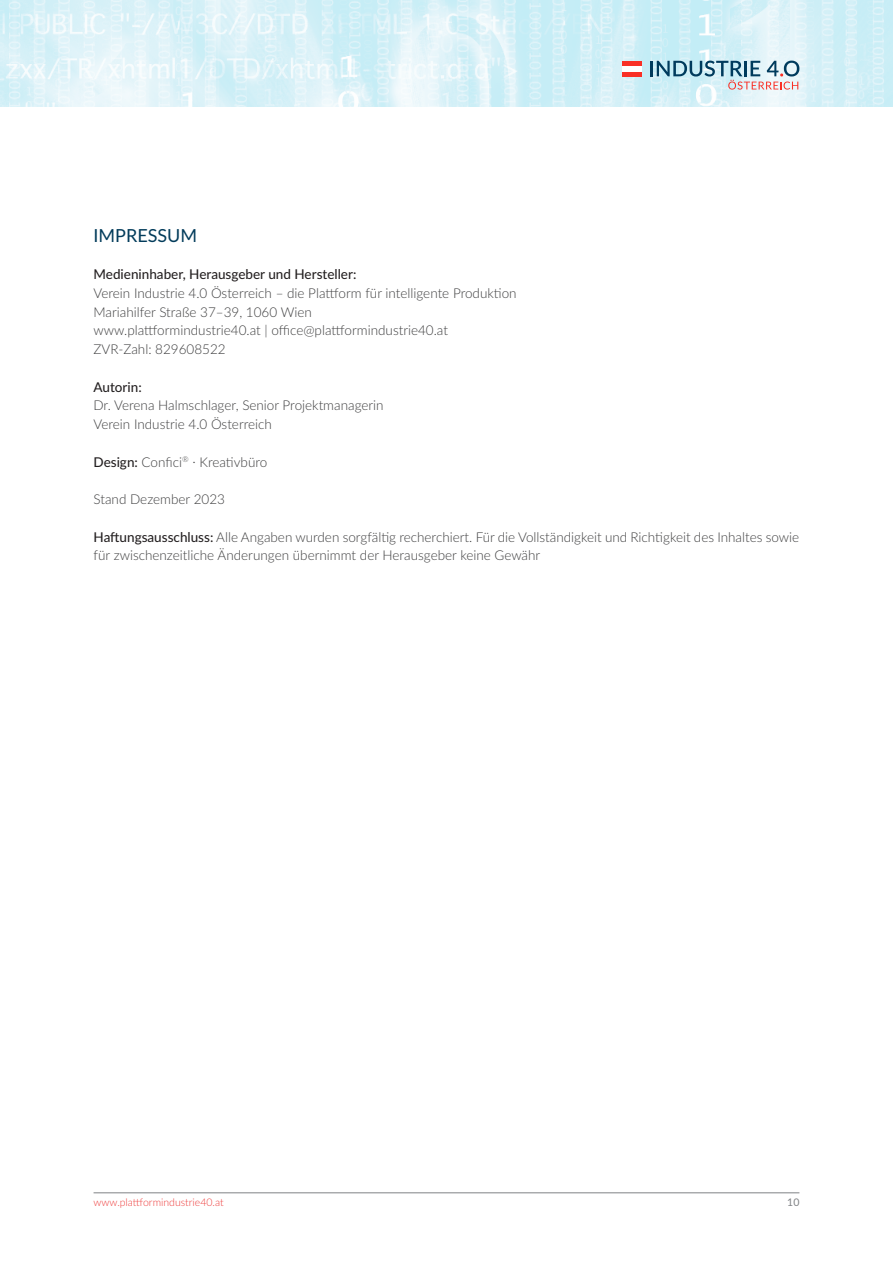
<style>
.page{position:relative;width:893px;height:1263px;background:#fff}
.page>*{position:absolute;margin:0;border:0;box-sizing:border-box;transform-origin:0 0}
.t1{font:18px "Lato";color:#033c5b}
.t2{font:300 13.5px/18.8px "Lato";color:#3e3e3f}
.t3{font:500 13.5px "Lato";color:#231f20}
.t4{font:300 10.5px "Lato";color:#ee3d3c}
.t5{font:10.5px "Lato";color:#808285}
.s1{font-weight:500;color:#231f20}
</style>
<div class="page">
<img style="left:0;top:0;width:893px;height:106px">
<hr style="left:94px;top:1192px;width:705px;height:1px;background:#808285">
<hr style="left:650px;top:61px;width:3px;height:15px;background:#003b5d">
<svg style="left:657px;top:61px;width:142px;height:29px"></svg>
<div style="left:623px;top:61px;width:19px;height:5px;background:#f93026"></div>
<div style="left:623px;top:71px;width:19px;height:5px;background:#f93026"></div>
<div style="left:623px;top:66px;width:19px;height:5px;background:#fff"></div>
<h1 class="t1" style="left:94px;top:222px;width:105px">IMPRESSUM</h1>
<p class="t3" style="left:94px;top:264px;width:264px">Medieninhaber, Herausgeber und Hersteller:</p>
<p class="t2" style="left:94px;top:283px;width:425px">Verein Industrie 4.0 Österreich – die Plattform für intelligente Produktion Mariahilfer Straße 37–39, 1060 Wien<br>www.plattformindustrie40.at | office@plattformindustrie40.at<br>ZVR-Zahl: 829608522</p>
<p class="t3" style="left:94px;top:377px;width:50px">Autorin:</p>
<p class="t2" style="left:94px;top:396px;width:292px">Dr. Verena Halmschlager, Senior Projektmanagerin<br>Verein Industrie 4.0 Österreich</p>
<p class="t2" style="left:94px;top:452px;width:175px"><span class="s1">Design:</span> Confici<sup>®</sup> · Kreativbüro</p>
<p class="t2" style="left:94px;top:490px;width:133px">Stand Dezember 2023</p>
<p class="t2" style="left:94px;top:527px;width:707px"><span class="s1">Haftungsausschluss:</span> Alle Angaben wurden sorgfältig recherchiert. Für die Vollständigkeit und Richtigkeit des Inhaltes sowie für zwischenzeitliche Änderungen übernimmt der Herausgeber keine Gewähr</p>
<p class="t4" style="left:94px;top:1195px;width:132px">www.plattformindustrie40.at</p>
<p class="t5" style="left:787px;top:1197px;width:14px">10</p>
</div>
